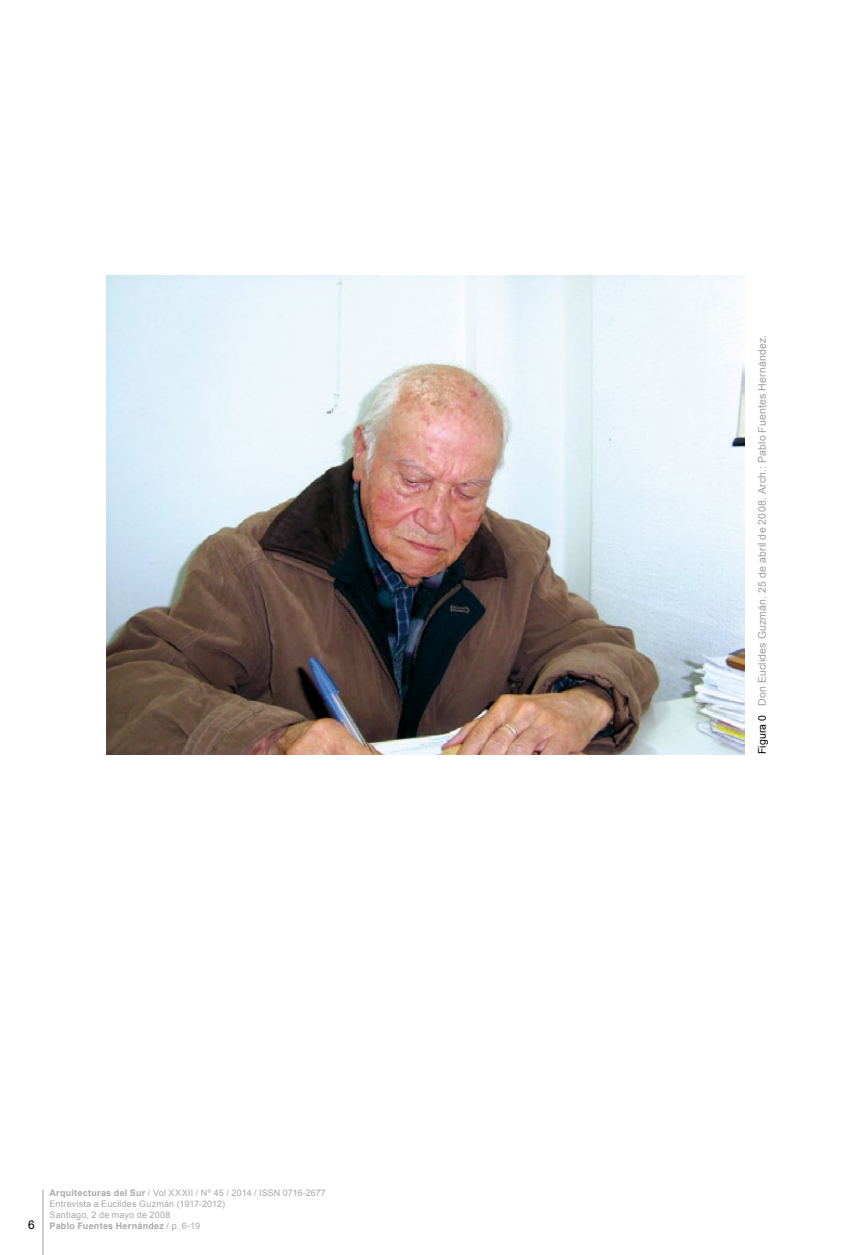
<style>
.page{position:relative;width:851px;height:1255px;background:#fff}
.page>*{position:absolute;margin:0;border:0;box-sizing:border-box;transform-origin:0 0}
.t1{font:10.5px "Arial";letter-spacing:.015em;color:#9c9e9f}
.t2{font:9px "Arial";letter-spacing:.02em;color:#a7a8aa}
.t3{font:9px "Arial";color:#a7a8aa}
.t4{font:700 9px "Arial";letter-spacing:.03em;color:#a7a8aa}
.s1{font-weight:700}
.s2{font-weight:400;font-size:12px;color:#000}
.s3{font-weight:400}
.s4{color:#000}
</style>
<div class="page">
<hr style="left:43px;top:1189px;width:1px;height:65px;background:#9c9e9f">
<img style="left:106px;top:276px;width:638px;height:478px">
<p class="t3" style="left:49px;top:1187px;width:278px"><span class="s1">Arquitecturas del Sur</span> / Vol XXXII / Nº 45 / 2014 / ISSN 0716-2677</p>
<p class="t2" style="left:49px;top:1197px;width:177px">Entrevista a Euclides Guzmán (1917-2012)</p>
<p class="t2" style="left:49px;top:1208px;width:122px">Santiago, 2 de mayo de 2008</p>
<p class="t4" style="left:28px;top:1219px;width:173px"><span class="s2">6</span> Pablo Fuentes Hernández <span class="s3">/ p. 6-19</span></p>
<p class="t1" style="left:755px;top:754px;width:421px;rotate:-90deg"><span class="s4">Figura 0</span> Don Euclides Guzmán. 25 de abril de 2008. Arch.: Pablo Fuentes Hernández.</p>
</div>
